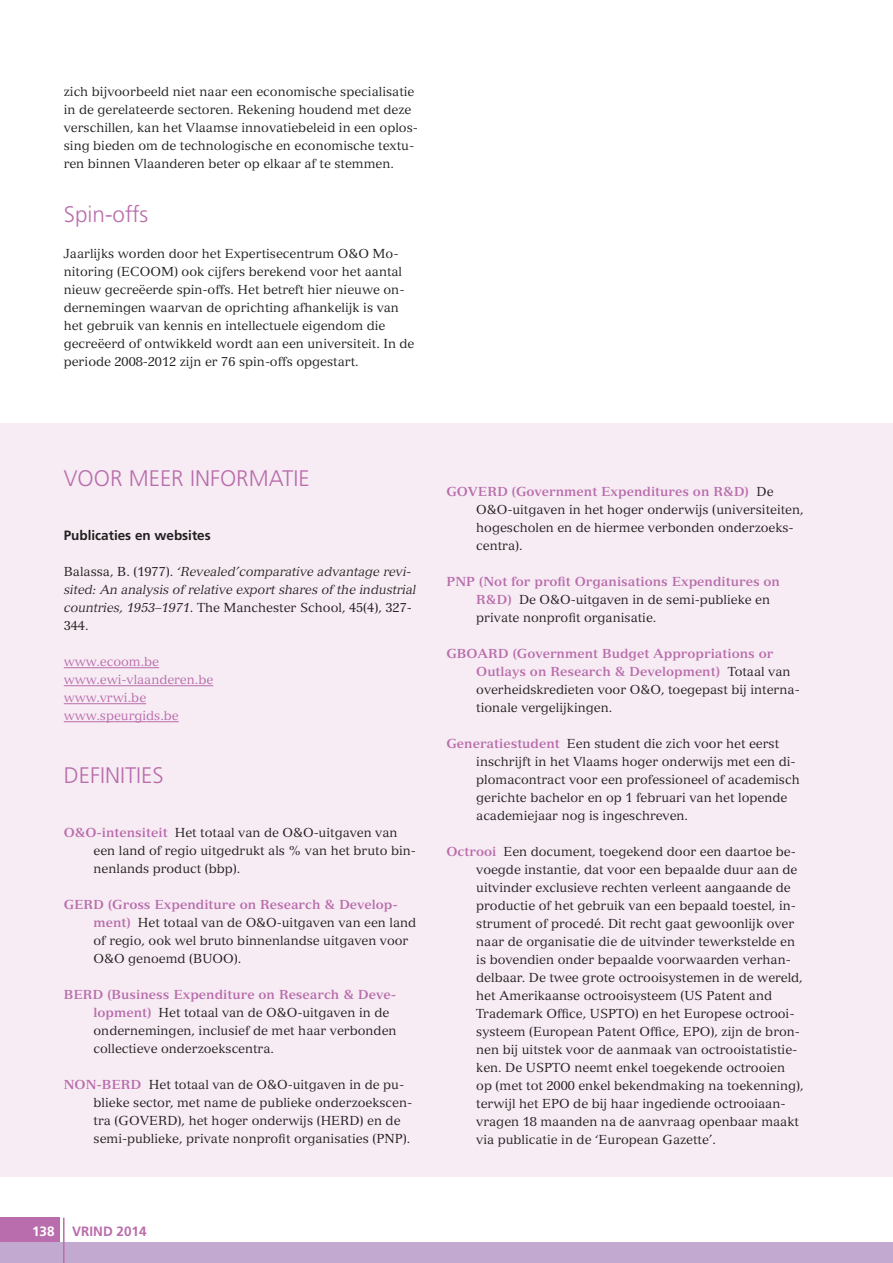
<style>
.page{position:relative;width:893px;height:1263px;background:#fff}
.page>*{position:absolute;margin:0;border:0;box-sizing:border-box;transform-origin:0 0}
.t1{font:300 22.5px "Frutiger LT Std";color:#b96dac}
.t2{font:700 13.5px "Frutiger LT Std";color:#231f20}
.t3{font:700 13.5px "Frutiger LT Std";color:#b96dac}
.t4{font:700 13.5px "Frutiger LT Std";color:#fff}
.t5{font:12.75px/18px "Versailles LT Std";color:#231f20}
.t6{font:italic 12.75px/18px "Versailles LT Std";color:#231f20}
.t7{font:12.75px/18px "Versailles LT Std";color:#b96dac}
.s1{font-style:normal}
.s2{font-weight:700;color:#b96dac}
</style>
<div class="page">
<div style="left:0;top:423px;width:893px;height:754px;background:#f7ecf4"></div>
<hr style="left:64px;top:667px;width:95px;height:1px;background:#b96dac">
<hr style="left:64px;top:685px;width:149px;height:1px;background:#b96dac">
<hr style="left:64px;top:703px;width:82px;height:1px;background:#b96dac">
<hr style="left:64px;top:721px;width:115px;height:1px;background:#b96dac">
<div style="left:0;top:1242px;width:893px;height:21px;background:#c2a9d0"></div>
<hr style="left:63px;top:1218px;width:2px;height:45px;background:#b96dac">
<div style="left:0;top:1218px;width:60px;height:24px;background:#b96dac"></div>
<p class="t5" style="left:64px;top:83px;width:355px">zich bijvoorbeeld niet naar een economische specialisatie in de gerelateerde sectoren. Rekening houdend met deze verschillen, kan het Vlaamse innovatiebeleid in een oplos&shy;sing bieden om de technologische en economische textu&shy;ren binnen Vlaanderen beter op elkaar af te stemmen.</p>
<h1 class="t1" style="left:64px;top:201px;width:86px">Spin-offs</h1>
<p class="t5" style="left:64px;top:244px;width:352px">Jaarlijks worden door het Expertisecentrum O&amp;O Mo&shy;nitoring (ECOOM) ook cijfers berekend voor het aantal nieuw gecreëerde spin-offs. Het betreft hier nieuwe on&shy;dernemingen waarvan de oprichting afhankelijk is van het gebruik van kennis en intellectuele eigendom die gecreëerd of ontwikkeld wordt aan een universiteit. In de periode 2008-2012 zijn er 76 spin-offs opgestart.</p>
<h1 class="t1" style="left:64px;top:466px;width:247px">VOOR MEER INFORMATIE</h1>
<p class="t2" style="left:64px;top:528px;width:149px">Publicaties en websites</p>
<p class="t6" style="left:64px;top:563px;width:354px"><span class="s1">Balassa, B. (1977).</span> ‘Revealed’comparative advantage revi&shy;sited: An analysis of relative export shares of the industrial countries, 1953–1971<span class="s1">. The Manchester School, 45(4), 327- 344.</span></p>
<p class="t7" style="left:64px;top:653px;width:151px">www.ecoom.be www.ewi-vlaanderen.be www.vrwi.be www.speurgids.be</p>
<h1 class="t1" style="left:64px;top:762px;width:101px">DEFINITIES</h1>
<p class="t5" style="left:94px;top:823px;width:324px;text-indent:-30px"><span class="s2">O&amp;O-intensiteit</span> Het totaal van de O&amp;O-uitgaven van een land of regio uitgedrukt als % van het bruto bin&shy;nenlands product (bbp).</p>
<p class="t5" style="left:94px;top:895px;width:324px;text-indent:-30px"><span class="s2">GERD (Gross Expenditure on Research &amp; Develop&shy;ment)</span> Het totaal van de O&amp;O-uitgaven van een land of regio, ook wel bruto binnenlandse uitgaven voor O&amp;O genoemd (BUOO).</p>
<p class="t5" style="left:94px;top:985px;width:304px;text-indent:-30px"><span class="s2">BERD (Business Expenditure on Research &amp; Deve&shy;lopment)</span> Het totaal van de O&amp;O-uitgaven in de ondernemingen, inclusief de met haar verbonden collectieve onderzoekscentra.</p>
<p class="t5" style="left:94px;top:1075px;width:320px;text-indent:-30px"><span class="s2">NON-BERD</span> Het totaal van de O&amp;O-uitgaven in de pu&shy;blieke sector, met name de publieke onderzoekscen&shy;tra (GOVERD), het hoger onderwijs (HERD) en de semi-publieke, private nonprofit organisaties (PNP).</p>
<p class="t5" style="left:476px;top:482px;width:329px;text-indent:-30px"><span class="s2">GOVERD (Government Expenditures on R&amp;D)</span> De O&amp;O-uitgaven in het hoger onderwijs (universiteiten, hogescholen en de hiermee verbonden onderzoeks&shy;centra).</p>
<p class="t5" style="left:476px;top:572px;width:305px;text-indent:-30px"><span class="s2">PNP (Not for profit Organisations Expenditures on<br>R&amp;D)</span> De O&amp;O-uitgaven in de semi-publieke en private nonprofit organisatie.</p>
<p class="t5" style="left:476px;top:644px;width:325px;text-indent:-30px"><span class="s2">GBOARD (Government Budget Appropriations or Outlays on Research &amp; Development)</span> Totaal van overheidskredieten voor O&amp;O, toegepast bij interna&shy;tionale vergelijkingen.</p>
<p class="t5" style="left:476px;top:734px;width:325px;text-indent:-30px"><span class="s2">Generatiestudent</span> Een student die zich voor het eerst inschrijft in het Vlaams hoger onderwijs met een di&shy;plomacontract voor een professioneel of academisch gerichte bachelor en op 1 februari van het lopende academiejaar nog is ingeschreven.</p>
<p class="t5" style="left:476px;top:842px;width:329px;text-indent:-30px"><span class="s2">Octrooi</span> Een document, toegekend door een daartoe be&shy;voegde instantie, dat voor een bepaalde duur aan de uitvinder exclusieve rechten verleent aangaande de productie of het gebruik van een bepaald toestel, in&shy;strument of procedé. Dit recht gaat gewoonlijk over naar de organisatie die de uitvinder tewerkstelde en is bovendien onder bepaalde voorwaarden verhan&shy;delbaar. De twee grote octrooisystemen in de wereld, het Amerikaanse octrooisysteem (US Patent and Trademark Office, USPTO) en het Europese octrooi&shy;systeem (European Patent Office, EPO), zijn de bron&shy;nen bij uitstek voor de aanmaak van octrooistatistie&shy;ken. De USPTO neemt enkel toegekende octrooien op (met tot 2000 enkel bekendmaking na toekenning), terwijl het EPO de bij haar ingediende octrooiaan&shy;vragen 18 maanden na de aanvraag openbaar maakt via publicatie in de ‘European Gazette’.</p>
<p class="t4" style="left:32px;top:1223px;width:24px">138</p>
<p class="t3" style="left:72px;top:1223px;width:76px">VRIND 2014</p>
</div>
